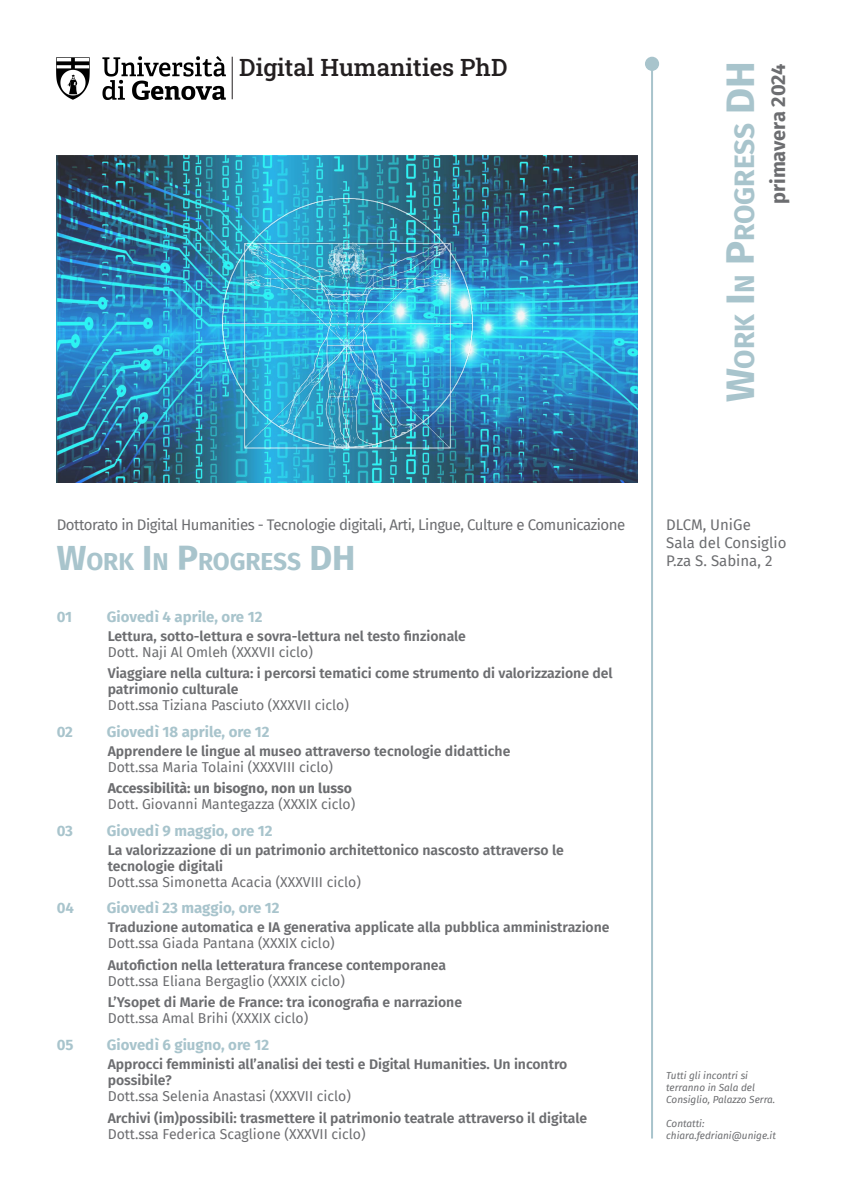
<style>
.page{position:relative;width:842px;height:1191px;background:#fff}
.page>*{position:absolute;margin:0;border:0;box-sizing:border-box;transform-origin:0 0}
.indicazioni{font:700 28px "Fira Sans";letter-spacing:-.005em;color:#a8c4cc}
.indicazioni-2{font:700 24.5px "Fira Sans";color:#a8c4cc}
.indicazioni-3{font:500 24px "Roboto Slab";color:#231f20}
.indicazioni-4{font:700 20px "Fira Sans";color:#6c6d70}
.indicazioni-5{font:700 15px "Fira Sans";color:#a8c4cc}
.indicazioni-6{font:15px "Fira Sans";letter-spacing:-.03em;color:#6c6d70}
.indicazioni-7{font:15px "Fira Sans";color:#6c6d70}
.indicazioni-8{font:600 14px/16px "Fira Sans";color:#6c6d70}
.indicazioni-9{font:14px "Fira Sans";color:#6c6d70}
.indicazioni-10{font:700 14px "Fira Sans";color:#6c6d70}
.indicazioni-11{font:italic 10px/12px "Fira Sans";color:#6c6d70}
.s1{font-size:40px}
.s2{font-size:35px}
.s3{color:#6e6e71}
</style>
<div class="page">
<hr style="left:651px;top:64px;width:2px;height:1074px;background:#a8c4cc">
<div style="left:645px;top:57px;width:14px;height:14px;background:#a8c4cc;border-radius:50%"></div>
<img style="left:57px;top:57px;width:168px;height:42px">
<hr style="left:232px;top:57px;width:1px;height:42px;background:#231f20">
<img style="left:57px;top:156px;width:581px;height:326px">
<img style="left:222px;top:198px;width:250px;height:250px">
<p class="indicazioni-3" style="left:239px;top:51px;width:270px">Digital Humanities PhD</p>
<p class="indicazioni" style="left:721px;top:402px;width:343px;rotate:-90deg"><span class="s1">W</span>ORK <span class="s1">I</span>N <span class="s1">P</span>ROGRESS <span class="s1">DH</span></p>
<p class="indicazioni-4" style="left:761px;top:204px;width:142px;rotate:-90deg">primavera 2024</p>
<p class="indicazioni-6" style="left:57px;top:513px;width:570px">Dottorato in Digital Humanities - Tecnologie digitali, Arti, Lingue, Culture e Comunicazione</p>
<p class="indicazioni-2" style="left:57px;top:541px;width:300px"><span class="s2">W</span>ORK <span class="s2">I</span>N <span class="s2">P</span>ROGRESS <span class="s2">DH</span></p>
<p class="indicazioni-5" style="left:57px;top:604px;width:17px">01</p>
<p class="indicazioni-5" style="left:107px;top:604px;width:157px">Giovedì 4 aprile, ore 12</p>
<p class="indicazioni-8" style="left:108px;top:627px;width:360px">Lettura, sotto-lettura e sovra-lettura nel testo finzionale</p>
<p class="indicazioni-9" style="left:108px;top:641px;width:207px">Dott. Naji Al Omleh (XXXVII ciclo)</p>
<p class="indicazioni-8" style="left:108px;top:664px;width:507px">Viaggiare nella cultura: i percorsi tematici come strumento di valorizzazione del patrimonio culturale</p>
<p class="indicazioni-9" style="left:108px;top:695px;width:243px">Dott.ssa Tiziana Pasciuto (XXXVII ciclo)</p>
<p class="indicazioni-5" style="left:57px;top:719px;width:18px">02</p>
<p class="indicazioni-5" style="left:107px;top:719px;width:164px">Giovedì 18 aprile, ore 12</p>
<p class="indicazioni-8" style="left:108px;top:742px;width:404px">Apprendere le lingue al museo attraverso tecnologie didattiche</p>
<p class="indicazioni-9" style="left:108px;top:756px;width:227px">Dott.ssa Maria Tolaini (XXXVIII ciclo)</p>
<p class="indicazioni-10" style="left:108px;top:776px;width:246px">Accessibilità: un bisogno, non un lusso</p>
<p class="indicazioni-9" style="left:108px;top:794px;width:249px">Dott. Giovanni Mantegazza (XXXIX ciclo)</p>
<p class="indicazioni-5" style="left:57px;top:818px;width:18px">03</p>
<p class="indicazioni-5" style="left:107px;top:818px;width:167px">Giovedì 9 maggio, ore 12</p>
<p class="indicazioni-8" style="left:108px;top:841px;width:458px">La valorizzazione di un patrimonio architettonico nascosto attraverso le tecnologie digitali</p>
<p class="indicazioni-9" style="left:108px;top:871px;width:255px">Dott.ssa Simonetta Acacia (XXXVIII ciclo)</p>
<p class="indicazioni-5" style="left:57px;top:895px;width:19px">04</p>
<p class="indicazioni-5" style="left:107px;top:895px;width:174px">Giovedì 23 maggio, ore 12</p>
<p class="indicazioni-8" style="left:108px;top:918px;width:503px">Traduzione automatica e IA generativa applicate alla pubblica amministrazione</p>
<p class="indicazioni-9" style="left:108px;top:932px;width:228px">Dott.ssa Giada Pantana (XXXIX ciclo)</p>
<p class="indicazioni-8" style="left:108px;top:956px;width:340px">Autofiction nella letteratura francese contemporanea</p>
<p class="indicazioni-9" style="left:108px;top:970px;width:239px">Dott.ssa Eliana Bergaglio (XXXIX ciclo)</p>
<p class="indicazioni-8" style="left:108px;top:993px;width:356px">L’Ysopet di Marie de France: tra iconografia e narrazione</p>
<p class="indicazioni-9" style="left:108px;top:1008px;width:202px">Dott.ssa Amal Brihi (XXXIX ciclo)</p>
<p class="indicazioni-5" style="left:57px;top:1032px;width:18px">05</p>
<p class="indicazioni-5" style="left:107px;top:1032px;width:164px">Giovedì 6 giugno, ore 12</p>
<p class="indicazioni-8" style="left:108px;top:1055px;width:461px">Approcci femministi all’analisi dei testi e Digital Humanities. Un incontro possibile?</p>
<p class="indicazioni-9" style="left:108px;top:1085px;width:245px">Dott.ssa Selenia Anastasi (XXXVII ciclo)</p>
<p class="indicazioni-8" style="left:108px;top:1108px;width:481px">Archivi (im)possibili: trasmettere il patrimonio teatrale attraverso il digitale</p>
<p class="indicazioni-9" style="left:108px;top:1123px;width:259px">Dott.ssa <span class="s3">Federica Scaglione</span> (XXXVII ciclo)</p>
<p class="indicazioni-7" style="left:666px;top:513px;width:86px">DLCM, UniGe</p>
<p class="indicazioni-7" style="left:666px;top:531px;width:122px">Sala del Consiglio</p>
<p class="indicazioni-7" style="left:666px;top:549px;width:108px">P.za S. Sabina, 2</p>
<p class="indicazioni-11" style="left:666px;top:1068px;width:111px">Tutti gli incontri si terranno in Sala del<br>Consiglio, Palazzo Serra.</p>
<p class="indicazioni-11" style="left:666px;top:1116px;width:40px">Contatti:</p>
<p class="indicazioni-11" style="left:666px;top:1128px;width:111px">chiara.fedriani@unige.it</p>
</div>
